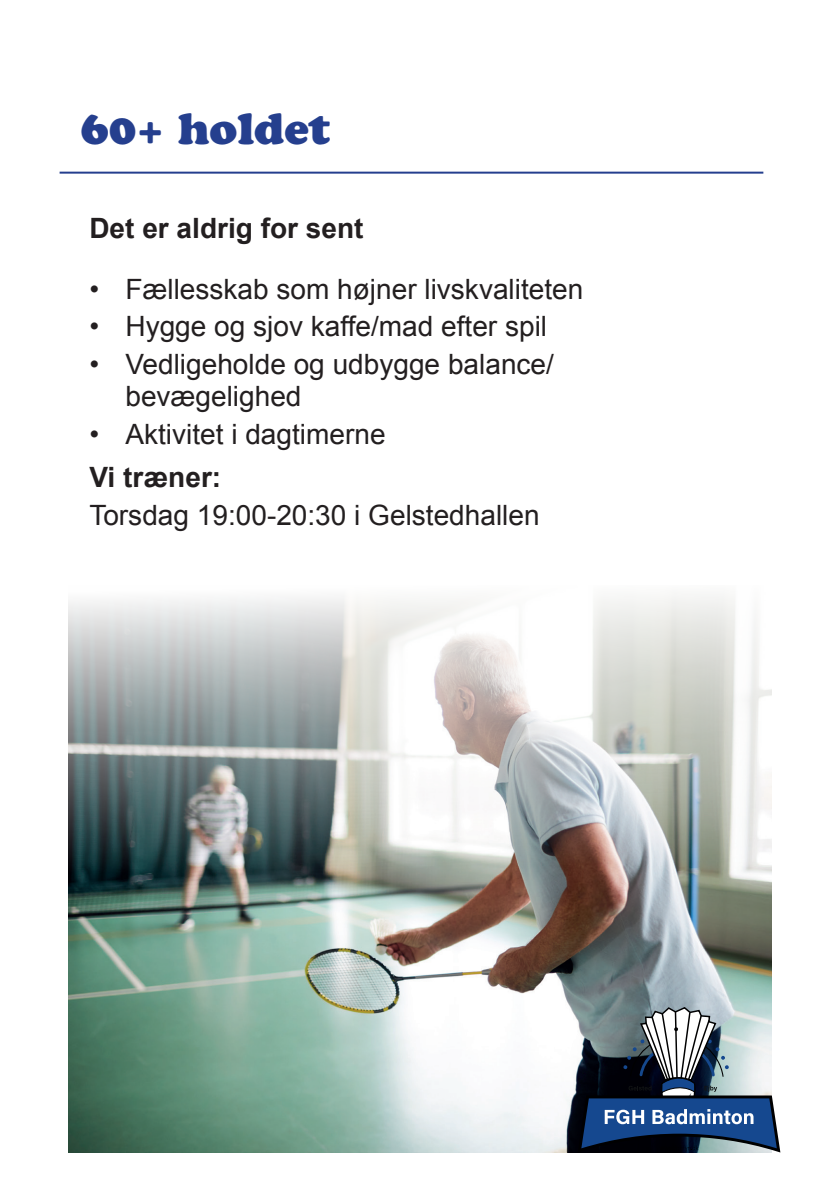
<style>
.page{position:relative;width:840px;height:1191px;background:#fff}
.page>*{position:absolute;margin:0;border:0;box-sizing:border-box;transform-origin:0 0}
.t1{font:44px "Cooper Black Std";color:#253f8e}
.t2{font:28px/32px "Arial";color:#231f20}
.t3{font:700 28px "Arial";color:#231f20}
</style>
<div class="page">
<hr style="left:60px;top:172px;width:703px;height:2px;background:#253f8e">
<img style="left:68px;top:596px;width:703px;height:556px">
<svg style="left:577px;top:1006px;width:203px;height:146px"></svg>
<h1 class="t1" style="left:81px;top:102px;width:251px">60+ holdet</h1>
<p class="t3" style="left:89px;top:210px;width:275px">Det er aldrig for sent</p>
<p class="t2" style="left:89px;top:273px;width:495px">• Fællesskab som højner livskvaliteten</p>
<p class="t2" style="left:89px;top:311px;width:459px">• Hygge og sjov kaffe/mad efter spil</p>
<p class="t2" style="left:125px;top:348px;width:430px;text-indent:-36px">• Vedligeholde og udbygge balance/ bevægelighed</p>
<p class="t2" style="left:89px;top:418px;width:297px">• Aktivitet i dagtimerne</p>
<p class="t3" style="left:89px;top:459px;width:133px">Vi træner:</p>
<p class="t2" style="left:89px;top:499px;width:451px">Torsdag 19:00-20:30 i Gelstedhallen</p>
</div>
